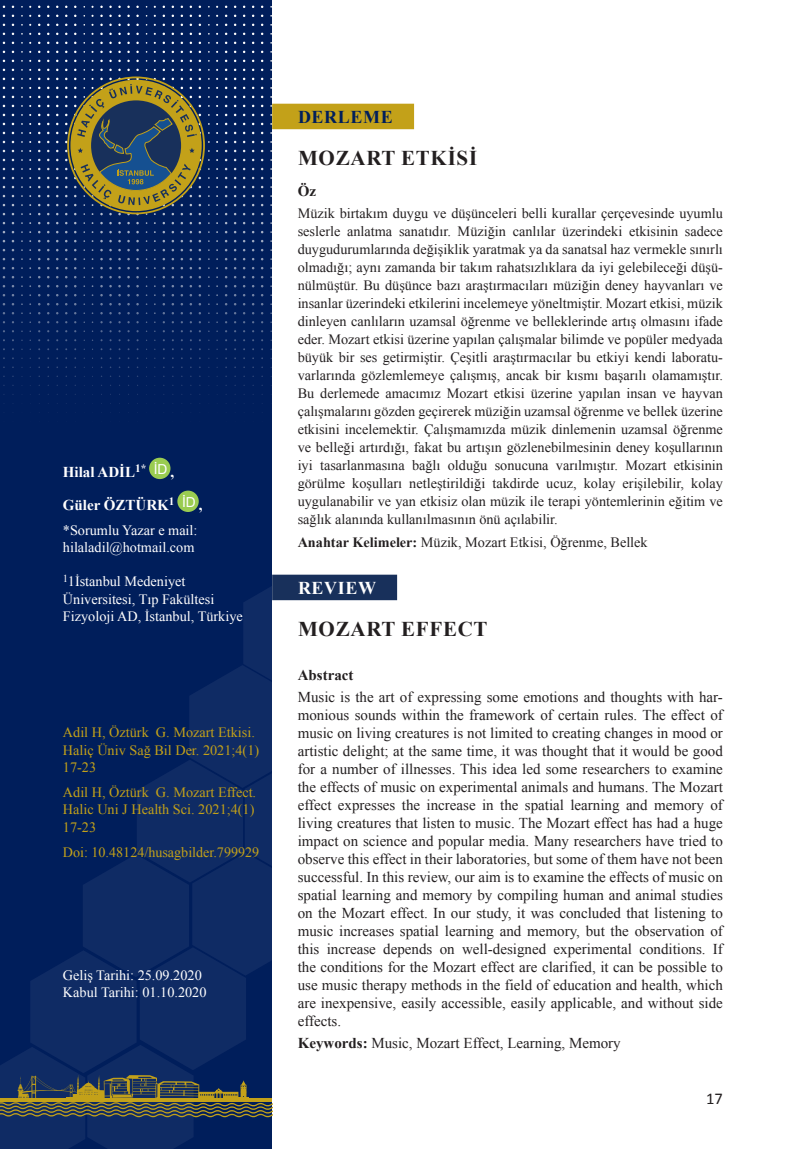
<style>
.page{position:relative;width:808px;height:1149px;background:#fff}
.page>*{position:absolute;margin:0;border:0;box-sizing:border-box;transform-origin:0 0}
.t1{font:700 21px "Times New Roman";letter-spacing:.035em;color:#231f20}
.t2{font:700 18px "Times New Roman";letter-spacing:.035em;color:#001e5b}
.t3{font:700 18px "Times New Roman";letter-spacing:.035em;color:#fff}
.t4{font:16.5px "Calibri";color:#231f20}
.t5{font:15px/18px "Times New Roman";color:#231f20;text-align:justify}
.t6{font:700 15px/32.8px "Times New Roman";color:#fff}
.t7{font:700 15px "Times New Roman";color:#231f20}
.t8{font:14.25px/18px "Times New Roman";color:#231f20;text-align:justify}
.t9{font:14.25px/17.1px "Times New Roman";color:#fff}
.t10{font:14.25px/17.1px "Times New Roman";color:#c3a119}
.s1{font-weight:700}
</style>
<div class="page">
<div style="left:0;top:0;width:272px;height:1148px;background:#001e5b"></div>
<div style="left:140px;top:948px;width:106px;height:98px;background:#0f2b64"></div>
<svg style="left:83px;top:855px;width:106px;height:121px"></svg>
<div style="left:192px;top:853px;width:80px;height:122px;background:#0f2b64"></div>
<svg style="left:137px;top:761px;width:106px;height:121px"></svg>
<div style="left:245px;top:787px;width:27px;height:93px;background:#0f2b64"></div>
<svg style="left:189px;top:665px;width:83px;height:122px"></svg>
<svg style="left:30px;top:950px;width:107px;height:96px"></svg>
<svg style="left:243px;top:586px;width:29px;height:108px"></svg>
<svg style="left:65px;top:69px;width:140px;height:146px"></svg>
<div style="left:70px;top:80px;width:132px;height:131px;background:#c3a119;border-radius:50%"></div>
<div style="left:91px;top:100px;width:90px;height:90px;background:#18305b;border-radius:50%"></div>
<svg style="left:109px;top:78px;width:34px;height:18px"></svg>
<svg style="left:145px;top:87px;width:44px;height:47px"></svg>
<svg style="left:100px;top:197px;width:11px;height:9px"></svg>
<svg style="left:118px;top:197px;width:27px;height:9px"></svg>
<svg style="left:77px;top:96px;width:95px;height:101px"></svg>
<svg style="left:181px;top:123px;width:16px;height:30px"></svg>
<svg style="left:118px;top:168px;width:26px;height:20px"></svg>
<svg style="left:145px;top:159px;width:47px;height:47px"></svg>
<svg style="left:0;top:1046px;width:272px;height:102px"></svg>
<hr style="left:0;top:1097px;width:272px;height:4px;background:#c3a119">
<svg style="left:104px;top:1074px;width:95px;height:24px"></svg>
<svg style="left:67px;top:1074px;width:37px;height:23px"></svg>
<svg style="left:18px;top:1075px;width:60px;height:23px"></svg>
<svg style="left:199px;top:1087px;width:39px;height:11px"></svg>
<div style="left:272px;top:104px;width:142px;height:25px;background:#c3a119"></div>
<div style="left:272px;top:574px;width:125px;height:26px;background:#18305b"></div>
<div style="left:149px;top:457px;width:21px;height:22px;background:#9acc51;border-radius:50%"></div>
<div style="left:177px;top:490px;width:22px;height:22px;background:#9acc51;border-radius:50%"></div>
<p class="t6" style="left:63px;top:454px;width:141px">Hilal ADİL<sup>1*</sup> <sup>İD</sup> ,<br>Güler ÖZTÜRK<sup>1</sup> <sup>İD</sup> ,</p>
<p class="t9" style="left:63px;top:521px;width:136px">*Sorumlu Yazar e mail: hilaladil@hotmail.com</p>
<p class="t9" style="left:63px;top:572px;width:181px"><sup>1</sup>1İstanbul Medeniyet<br>Üniversitesi, Tıp Fakültesi<br>Fizyoloji AD, İstanbul, Türkiye</p>
<p class="t10" style="left:63px;top:723px;width:198px">Adil H, Öztürk G. Mozart Etkisi.<br>Haliç Üniv Sağ Bil Der. 2021;4(1)<br>17-23</p>
<p class="t10" style="left:63px;top:783px;width:195px;text-align:justify">Adil H, Öztürk G. Mozart Effect.<br>Halic Uni J Health Sci. 2021;4(1)<br>17-23</p>
<p class="t10" style="left:63px;top:843px;width:198px">Doi: 10.48124/husagbilder.799929</p>
<p class="t9" style="left:63px;top:965px;width:145px">Geliş Tarihi: 25.09.2020<br>Kabul Tarihi: 01.10.2020</p>
<p class="t2" style="left:298px;top:104px;width:96px">Derleme</p>
<h1 class="t1" style="left:298px;top:143px;width:181px">Mozart Etkisi</h1>
<p class="t7" style="left:298px;top:180px;width:20px">Öz</p>
<p class="t8" style="left:298px;top:204px;width:427px">Müzik birtakım duygu ve düşünceleri belli kurallar çerçevesinde uyumlu seslerle anlatma sanatıdır. Müziğin canlılar üzerindeki etkisinin sadece duygudurumlarında değişiklik yaratmak ya da sanatsal haz vermekle sınırlı olmadığı; aynı zamanda bir takım rahatsızlıklara da iyi gelebileceği düşü&shy;nülmüştür. Bu düşünce bazı araştırmacıları müziğin deney hayvanları ve insanlar üzerindeki etkilerini incelemeye yöneltmiştir. Mozart etkisi, müzik dinleyen canlıların uzamsal öğrenme ve belleklerinde artış olmasını ifade eder. Mozart etkisi üzerine yapılan çalışmalar bilimde ve popüler medyada büyük bir ses getirmiştir. Çeşitli araştırmacılar bu etkiyi kendi laboratu&shy;varlarında gözlemlemeye çalışmış, ancak bir kısmı başarılı olamamıştır.<br>Bu derlemede amacımız Mozart etkisi üzerine yapılan insan ve hayvan çalışmalarını gözden geçirerek müziğin uzamsal öğrenme ve bellek üzerine etkisini incelemektir. Çalışmamızda müzik dinlemenin uzamsal öğrenme ve belleği artırdığı, fakat bu artışın gözlenebilmesinin deney koşullarının iyi tasarlanmasına bağlı olduğu sonucuna varılmıştır. Mozart etkisinin görülme koşulları netleştirildiği takdirde ucuz, kolay erişilebilir, kolay uygulanabilir ve yan etkisiz olan müzik ile terapi yöntemlerinin eğitim ve sağlık alanında kullanılmasının önü açılabilir.</p>
<p class="t8" style="left:298px;top:532px;width:351px"><span class="s1">Anahtar Kelimeler:</span> Müzik, Mozart Etkisi, Öğrenme, Bellek</p>
<p class="t3" style="left:298px;top:575px;width:80px">Review</p>
<h1 class="t1" style="left:298px;top:613px;width:191px">Mozart Effect</h1>
<p class="t7" style="left:298px;top:663px;width:57px">Abstract</p>
<p class="t5" style="left:298px;top:687px;width:427px">Music is the art of expressing some emotions and thoughts with har&shy;monious sounds within the framework of certain rules. The effect of music on living creatures is not limited to creating changes in mood or artistic delight; at the same time, it was thought that it would be good for a number of illnesses. This idea led some researchers to examine the effects of music on experimental animals and humans. The Mozart effect expresses the increase in the spatial learning and memory of living creatures that listen to music. The Mozart effect has had a huge impact on science and popular media. Many researchers have tried to observe this effect in their laboratories, but some of them have not been successful. In this review, our aim is to examine the effects of music on spatial learning and memory by compiling human and animal studies on the Mozart effect. In our study, it was concluded that listening to music increases spatial learning and memory, but the observation of this increase depends on well-designed experimental conditions. If the conditions for the Mozart effect are clarified, it can be possible to use music therapy methods in the field of education and health, which are inexpensive, easily accessible, easily applicable, and without side effects.</p>
<p class="t5" style="left:298px;top:1033px;width:324px"><span class="s1">Keywords:</span> Music, Mozart Effect, Learning, Memory</p>
<p class="t4" style="left:706px;top:1086px;width:18px">17</p>
</div>
